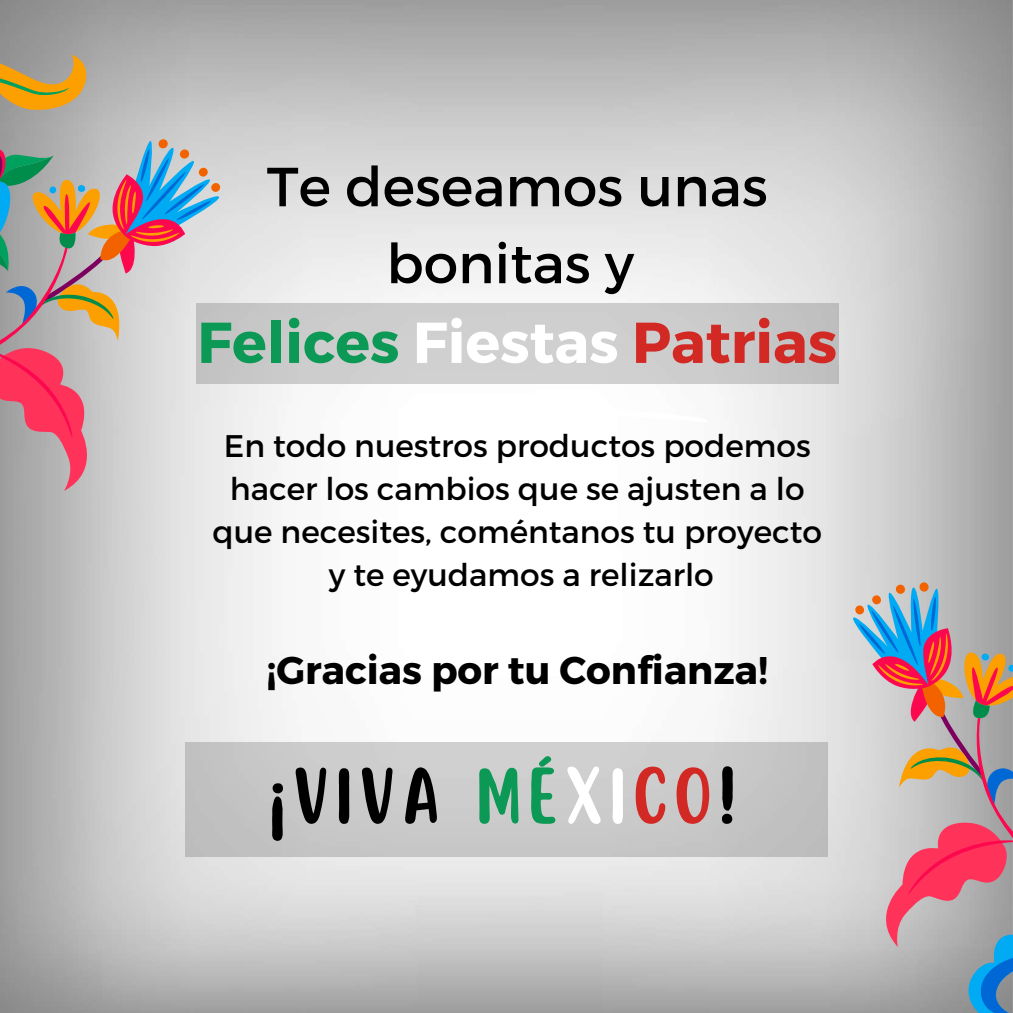
<style>
.page{position:relative;width:1013px;height:1013px;background:#fff}
.page>*{position:absolute;margin:0;border:0;box-sizing:border-box;transform-origin:0 0}
.t1{font:70.5px "Scripter";letter-spacing:.1em;color:#000}
.t2{font:700 57.5px "Montserrat";color:#0c9955}
.t3{font:55px/76.9px "Montserrat";color:#000;text-align:center}
.t4{font:700 38.75px "Montserrat";color:#000}
.t5{font:31.25px/43.1px "Montserrat";color:#000;text-align:center}
.s1{color:#fff}
.s2{color:#d22925}
.s3{color:#0c9955}
</style>
<div class="page">
<div style="left:196px;top:303px;width:642px;height:81px;background:#cecdcd"></div>
<div style="left:185px;top:742px;width:642px;height:115px;background:#cac9c9"></div>
<svg style="left:0;top:35px;width:231px;height:510px;background:#c1b2af"></svg>
<svg style="left:841px;top:531px;width:171px;height:481px;background:#baa6aa"></svg>
<h3 class="t3" style="left:267px;top:145px;width:502px">Te deseamos unas bonitas y</h3>
<h2 class="t2" style="left:197px;top:305px;width:641px">Felices <span class="s1">Fiestas</span> <span class="s2">Patrias</span></h2>
<p class="t5" style="left:212px;top:422px;width:611px">En todo nuestros productos podemos hacer los cambios que se ajusten a lo que necesites, coméntanos tu proyecto y te eyudamos a relizarlo</p>
<p class="t4" style="left:266px;top:644px;width:503px">¡Gracias por tu Confianza!</p>
<h1 class="t1" style="left:269px;top:760px;width:467px">¡VIVA <span class="s3">MÉ</span><span class="s1">XI</span><span class="s2">CO</span>!</h1>
</div>
